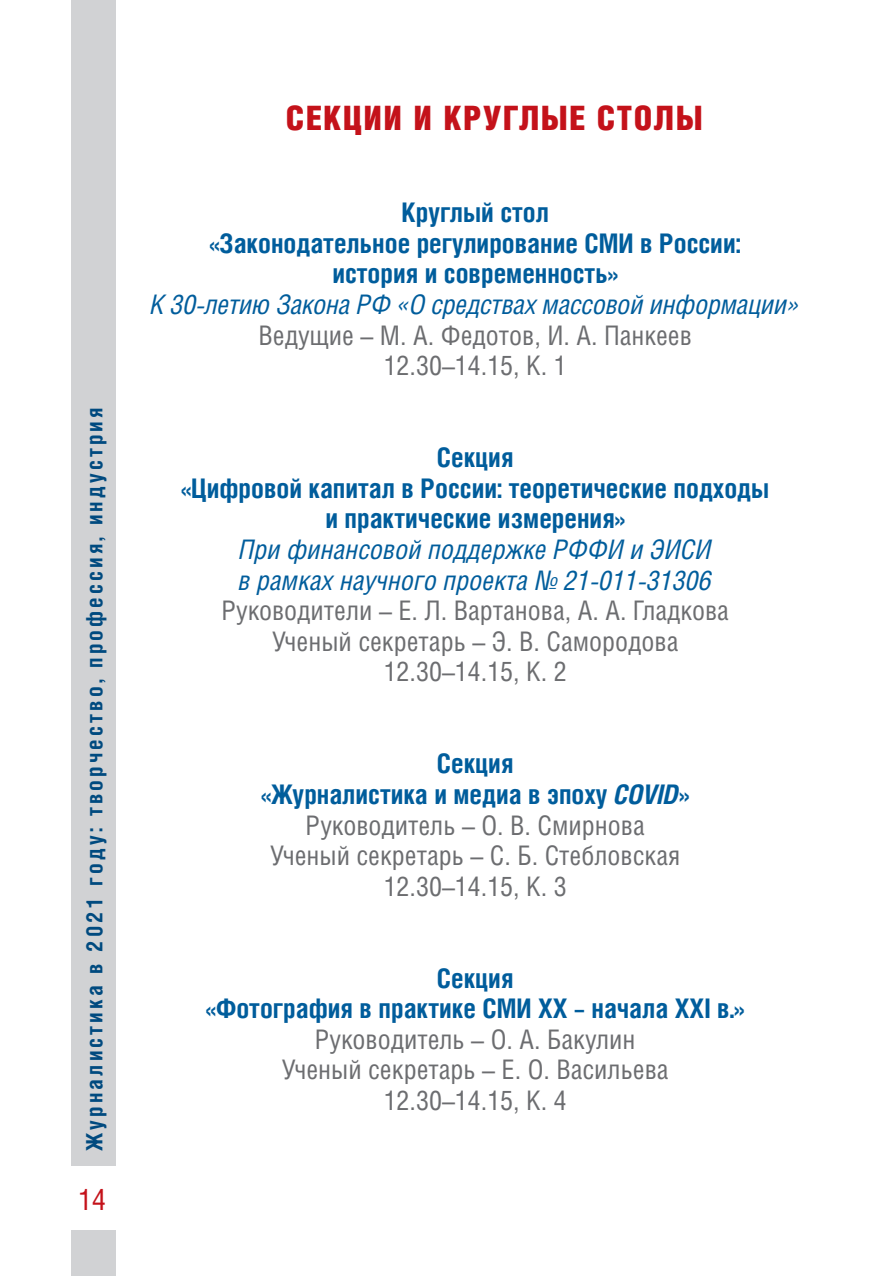
<style>
.page{position:relative;width:893px;height:1276px;background:#fff}
.page>*{position:absolute;margin:0;border:0;box-sizing:border-box;transform-origin:0 0}
.Zagol{font:33.75px "Helios Cond Black C";letter-spacing:.04em;color:#c4121a}
.t1{font:29.25px "Helios Cond";color:#c4121a}
.rukovoditel{font:27px "Helios Cond";color:#6c6d70}
.Nazv_seccii{font:700 27px/30.6px "Helios Cond";color:#005d9c;text-align:center}
.Nazv_seccii-2{font:italic 27px/30.6px "Helios Cond";color:#005d9c}
.t2{font:700 22.5px "Helios Cond";letter-spacing:.14em;color:#004a7f}
.s1{font-style:italic}
</style>
<div class="page">
<div style="left:71px;top:0;width:45px;height:1276px;background:#d1d2d4"></div>
<div style="left:60px;top:1166px;width:64px;height:63px;background:#fff"></div>
<p class="t2" style="left:81px;top:1150px;width:744px;rotate:-90deg">Журналистика в 2021 году: творчество, профессия, индустрия</p>
<p class="t1" style="left:78px;top:1181px;width:30px">14</p>
<p class="Zagol" style="left:286px;top:99px;width:418px">СЕКЦИИ И КРУГЛЫЕ СТОЛЫ</p>
<p class="Nazv_seccii" style="left:401px;top:196px;width:149px">Круглый стол</p>
<p class="Nazv_seccii" style="left:210px;top:227px;width:533px">«Законодательное регулирование СМИ в России:</p>
<p class="Nazv_seccii" style="left:332px;top:258px;width:287px">история и современность»</p>
<p class="Nazv_seccii-2" style="left:150px;top:288px;width:652px">К 30-летию Закона РФ «О средствах массовой информации»</p>
<p class="rukovoditel" style="left:258px;top:319px;width:435px">Ведущие – М. А. Федотов, И. А. Панкеев</p>
<p class="rukovoditel" style="left:384px;top:349px;width:185px">12.30–14.15, К. 1</p>
<p class="Nazv_seccii" style="left:437px;top:441px;width:78px">Секция</p>
<p class="Nazv_seccii" style="left:181px;top:472px;width:590px">«Цифровой капитал в России: теоретические подходы и практические измерения»</p>
<p class="Nazv_seccii-2" style="left:239px;top:533px;width:475px">При финансовой поддержке РФФИ и ЭИСИ в рамках научного проекта № 21-011-31306</p>
<p class="rukovoditel" style="left:221px;top:594px;width:509px">Руководители – Е. Л. Вартанова, А. А. Гладкова</p>
<p class="rukovoditel" style="left:272px;top:625px;width:408px">Ученый секретарь – Э. В. Самородова</p>
<p class="rukovoditel" style="left:384px;top:655px;width:185px">12.30–14.15, К. 2</p>
<p class="Nazv_seccii" style="left:437px;top:747px;width:78px">Секция</p>
<p class="Nazv_seccii" style="left:261px;top:778px;width:430px">«Журналистика и медиа в эпоху <span class="s1">COVID</span>»</p>
<p class="rukovoditel" style="left:306px;top:808px;width:341px">Руководитель – О. В. Смирнова</p>
<p class="rukovoditel" style="left:270px;top:839px;width:412px">Ученый секретарь – С. Б. Стебловская</p>
<p class="rukovoditel" style="left:384px;top:870px;width:185px">12.30–14.15, К. 3</p>
<p class="Nazv_seccii" style="left:437px;top:962px;width:78px">Секция</p>
<p class="Nazv_seccii" style="left:206px;top:992px;width:540px">«Фотография в практике СМИ ХХ – начала ХХI в.»</p>
<p class="rukovoditel" style="left:315px;top:1023px;width:322px">Руководитель – О. А. Бакулин</p>
<p class="rukovoditel" style="left:282px;top:1053px;width:388px">Ученый секретарь – Е. О. Васильева</p>
<p class="rukovoditel" style="left:384px;top:1084px;width:185px">12.30–14.15, К. 4</p>
</div>
